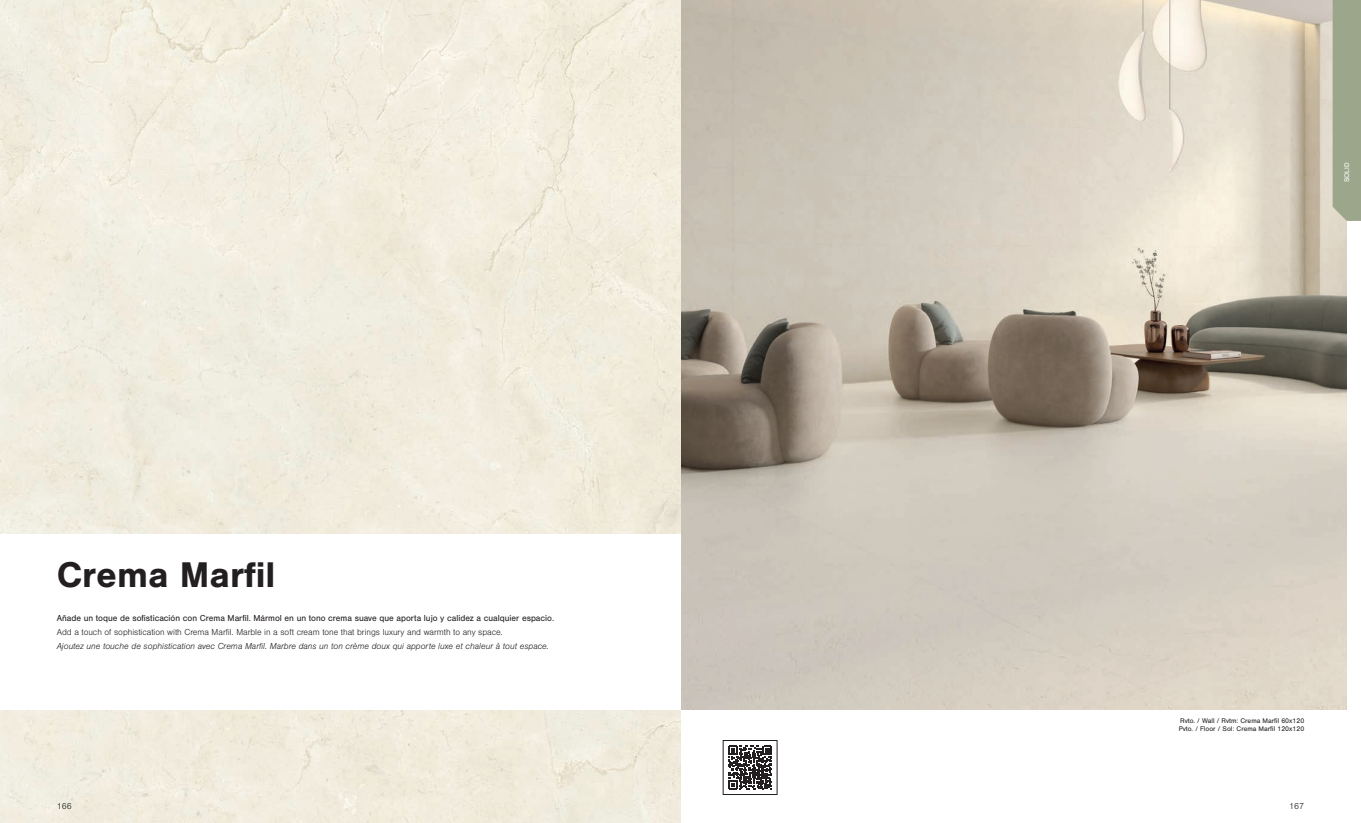
<style>
.page{position:relative;width:1361px;height:823px;background:#fff}
.page>*{position:absolute;margin:0;border:0;box-sizing:border-box;transform-origin:0 0}
.SOLID_PIEDRA{font:700 37px "Nimbus San";color:#231f20}
.TEXTO_SERIE{font:italic 300 9px "Nimbus San";color:#231f20}
.TEXTO_SERIE-2{font:9px "Nimbus San";color:#231f20}
.TEXTO_SERIE-3{font:300 9px "Nimbus San";color:#231f20}
.DESCRIPCION_AMBIENTE{font:7px "Nimbus San";color:#231f20}
.t1{font:7px "Nimbus San";color:#fff}
</style>
<div class="page">
<img style="left:680px;top:0;width:666px;height:709px">
<svg style="left:728px;top:745px;width:44px;height:43px"></svg>
<div style="left:0;top:0;width:680px;height:822px;background:#f1ecdf"></div>
<div style="left:0;top:533px;width:680px;height:176px;background:#fff"></div>
<div style="left:1332px;top:0;width:29px;height:221px;background:#9ca68a"></div>
<p class="t1" style="left:1343px;top:182px;width:21px;rotate:-90deg">SOLID</p>
<p class="SOLID_PIEDRA" style="left:57px;top:553px;width:220px">Crema Marfil</p>
<p class="TEXTO_SERIE-2" style="left:57px;top:612px;width:499px">Añade un toque de sofisticación con Crema Marfil. Mármol en un tono crema suave que aporta lujo y calidez a cualquier espacio.</p>
<p class="TEXTO_SERIE-3" style="left:57px;top:627px;width:447px">Add a touch of sophistication with Crema Marfil. Marble in a soft cream tone that brings luxury and warmth to any space.</p>
<p class="TEXTO_SERIE" style="left:57px;top:640px;width:494px">Ajoutez une touche de sophistication avec Crema Marfil. Marbre dans un ton crème doux qui apporte luxe et chaleur à tout espace.</p>
<p class="DESCRIPCION_AMBIENTE" style="left:1180px;top:716px;width:125px">Rvto. / Wall / Rvtm: Crema Marfil 60x120</p>
<p class="DESCRIPCION_AMBIENTE" style="left:1178px;top:724px;width:127px">Pvto. / Floor / Sol: Crema Marfil 120x120</p>
<p class="TEXTO_SERIE-3" style="left:57px;top:800px;width:17px">166</p>
<p class="TEXTO_SERIE-3" style="left:1289px;top:800px;width:17px">167</p>
</div>
